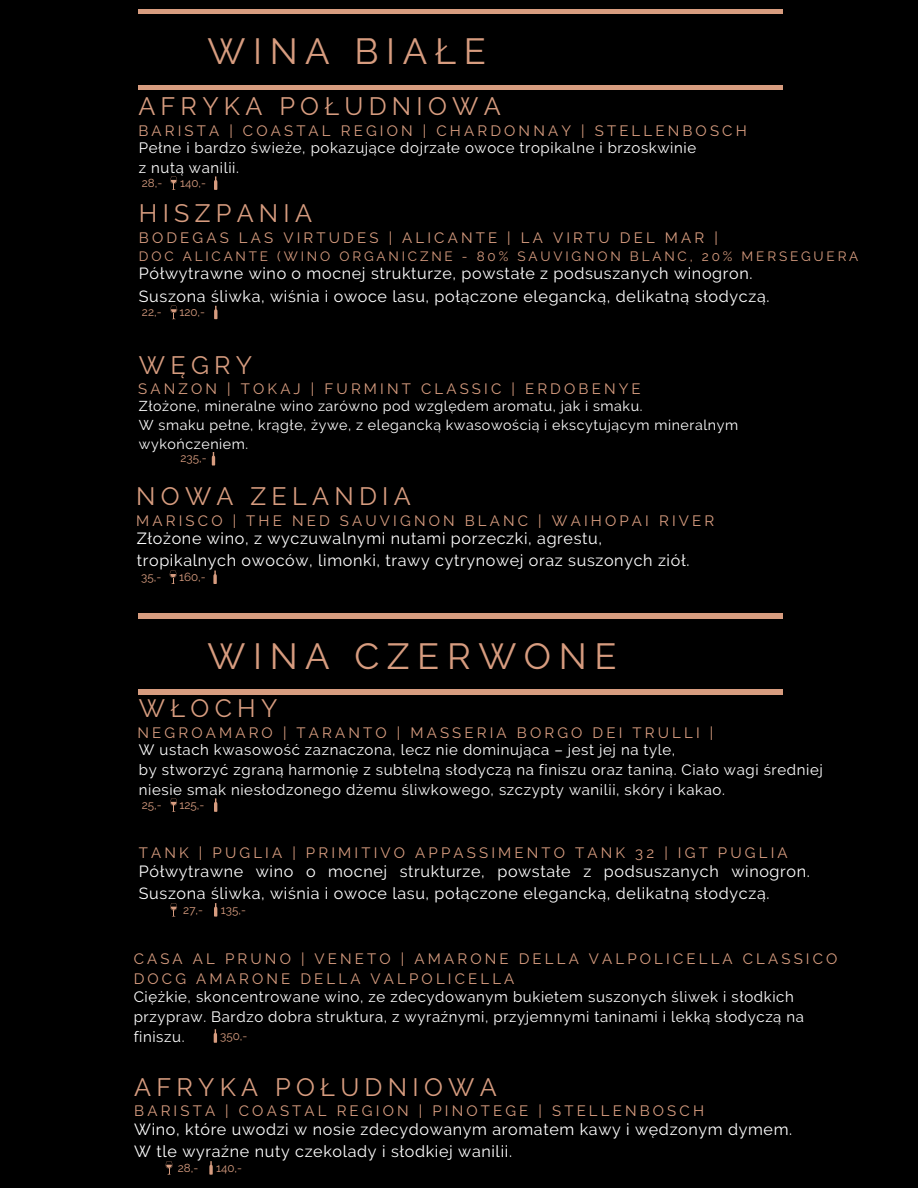
<style>
.page{position:relative;width:918px;height:1188px;background:#000}
.page>*{position:absolute;margin:0;border:0;box-sizing:border-box;transform-origin:0 0}
.t1{font:36.3px "Raleway";letter-spacing:.21em;color:#d79c7f}
.t2{font:25.05px "Raleway";letter-spacing:.21em;color:#d79c7f}
.t3{font:16.2px/22.5px "Raleway";letter-spacing:.04em;color:#fff}
.t4{font:15px/20.2px "Raleway";letter-spacing:.04em;color:#fff}
.t5{font:15px "Raleway";letter-spacing:.21em;color:#d79c7f}
.t6{font:14.25px/19.2px "Raleway";letter-spacing:.04em;color:#fff}
.t7{font:13.5px "Raleway";letter-spacing:.21em;color:#d79c7f}
.t8{font:11.7px "Raleway";color:#d79c7f}
</style>
<div class="page">
<div style="left:138px;top:9px;width:645px;height:5px;background:#d79c7f"></div>
<div style="left:138px;top:85px;width:645px;height:5px;background:#d79c7f"></div>
<svg style="left:170px;top:176px;width:7px;height:14px"></svg>
<svg style="left:214px;top:176px;width:3px;height:14px"></svg>
<svg style="left:170px;top:306px;width:7px;height:13px"></svg>
<svg style="left:214px;top:306px;width:3px;height:13px"></svg>
<svg style="left:212px;top:452px;width:3px;height:14px"></svg>
<svg style="left:170px;top:571px;width:6px;height:13px"></svg>
<svg style="left:213px;top:571px;width:4px;height:13px"></svg>
<hr style="left:138px;top:614px;width:645px;height:4px;background:#d79c7f">
<hr style="left:138px;top:690px;width:645px;height:4px;background:#d79c7f">
<svg style="left:170px;top:798px;width:7px;height:14px"></svg>
<svg style="left:214px;top:798px;width:3px;height:14px"></svg>
<svg style="left:166px;top:1161px;width:6px;height:14px"></svg>
<svg style="left:209px;top:1161px;width:4px;height:14px"></svg>
<svg style="left:170px;top:903px;width:7px;height:14px"></svg>
<svg style="left:214px;top:903px;width:3px;height:14px"></svg>
<svg style="left:214px;top:1029px;width:3px;height:14px"></svg>
<p class="t1" style="left:208px;top:30px;width:280px">WINA BIAŁE</p>
<p class="t2" style="left:138px;top:92px;width:364px">AFRYKA POŁUDNIOWA</p>
<p class="t5" style="left:138px;top:122px;width:610px">BARISTA | COASTAL REGION | CHARDONNAY | STELLENBOSCH</p>
<p class="t4" style="left:139px;top:138px;width:559px">Pełne i bardzo świeże, pokazujące dojrzałe owoce tropikalne i brzoskwinie</p>
<p class="t4" style="left:139px;top:158px;width:102px">z nutą wanilii.</p>
<p class="t8" style="left:142px;top:176px;width:22px">28,-</p>
<p class="t8" style="left:180px;top:176px;width:27px">140,-</p>
<p class="t2" style="left:139px;top:198px;width:175px">HISZPANIA</p>
<p class="t5" style="left:139px;top:229px;width:581px">BODEGAS LAS VIRTUDES | ALICANTE | LA VIRTU DEL MAR |</p>
<p class="t7" style="left:139px;top:248px;width:721px">DOC ALICANTE (WINO ORGANICZNE - 80% SAUVIGNON BLANC, 20% MERSEGUERA</p>
<p class="t3" style="left:139px;top:262px;width:632px">Półwytrawne wino o mocnej strukturze, powstałe z podsuszanych winogron.<br>Suszona śliwka, wiśnia i owoce lasu, połączone elegancką, delikatną słodyczą.</p>
<p class="t8" style="left:142px;top:305px;width:21px">22,-</p>
<p class="t8" style="left:179px;top:305px;width:27px">120,-</p>
<p class="t2" style="left:139px;top:350px;width:115px">WĘGRY</p>
<p class="t5" style="left:138px;top:380px;width:504px">SANZON | TOKAJ | FURMINT CLASSIC | ERDOBENYE</p>
<p class="t6" style="left:139px;top:396px;width:505px">Złożone, mineralne wino zarówno pod względem aromatu, jak i smaku.</p>
<p class="t6" style="left:139px;top:415px;width:601px">W smaku pełne, krągłe, żywe, z elegancką kwasowością i ekscytującym mineralnym wykończeniem.</p>
<p class="t8" style="left:181px;top:451px;width:28px">235,-</p>
<p class="t2" style="left:136px;top:481px;width:276px">NOWA ZELANDIA</p>
<p class="t5" style="left:136px;top:512px;width:580px">MARISCO | THE NED SAUVIGNON BLANC | WAIHOPAI RIVER</p>
<p class="t3" style="left:137px;top:527px;width:467px">Złożone wino, z wyczuwalnymi nutami porzeczki, agrestu,</p>
<p class="t3" style="left:137px;top:550px;width:554px">tropikalnych owoców, limonki, trawy cytrynowej oraz suszonych ziół.</p>
<p class="t8" style="left:141px;top:570px;width:22px">35,-</p>
<p class="t8" style="left:179px;top:570px;width:28px">160,-</p>
<p class="t1" style="left:208px;top:634px;width:411px">WINA CZERWONE</p>
<p class="t2" style="left:139px;top:694px;width:140px">WŁOCHY</p>
<p class="t5" style="left:138px;top:724px;width:577px">NEGROAMARO | TARANTO | MASSERIA BORGO DEI TRULLI |</p>
<p class="t4" style="left:139px;top:739px;width:538px">W ustach kwasowość zaznaczona, lecz nie dominująca – jest jej na tyle,</p>
<p class="t4" style="left:139px;top:760px;width:685px">by stworzyć zgraną harmonię z subtelną słodyczą na finiszu oraz taniną. Ciało wagi średniej niesie smak niesłodzonego dżemu śliwkowego, szczypty wanilii, skóry i kakao.</p>
<p class="t8" style="left:142px;top:798px;width:21px">25,-</p>
<p class="t8" style="left:180px;top:798px;width:26px">125,-</p>
<p class="t5" style="left:139px;top:844px;width:650px">TANK | PUGLIA | PRIMITIVO APPASSIMENTO TANK 32 | IGT PUGLIA</p>
<p class="t3" style="left:139px;top:860px;width:672px">Półwytrawne wino o mocnej strukturze, powstałe z podsuszanych winogron.<br>Suszona śliwka, wiśnia i owoce lasu, połączone elegancką, delikatną słodyczą.</p>
<p class="t8" style="left:183px;top:903px;width:21px">27,-</p>
<p class="t8" style="left:221px;top:903px;width:27px">135,-</p>
<p class="t5" style="left:134px;top:950px;width:705px">CASA AL PRUNO | VENETO | AMARONE DELLA VALPOLICELLA CLASSICO</p>
<p class="t5" style="left:134px;top:970px;width:382px">DOCG AMARONE DELLA VALPOLICELLA</p>
<p class="t4" style="left:134px;top:986px;width:672px">Ciężkie, skoncentrowane wino, ze zdecydowanym bukietem suszonych śliwek i słodkich przypraw. Bardzo dobra struktura, z wyraźnymi, przyjemnymi taninami i lekką słodyczą na finiszu.</p>
<p class="t8" style="left:220px;top:1029px;width:29px">350,-</p>
<p class="t2" style="left:134px;top:1072px;width:364px">AFRYKA POŁUDNIOWA</p>
<p class="t5" style="left:134px;top:1102px;width:571px">BARISTA | COASTAL REGION | PINOTEGE | STELLENBOSCH</p>
<p class="t3" style="left:134px;top:1118px;width:659px">Wino, które uwodzi w nosie zdecydowanym aromatem kawy i wędzonym dymem.<br>W tle wyraźne nuty czekolady i słodkiej wanilii.</p>
<p class="t8" style="left:178px;top:1161px;width:22px">28,-</p>
<p class="t8" style="left:216px;top:1161px;width:27px">140,-</p>
</div>
